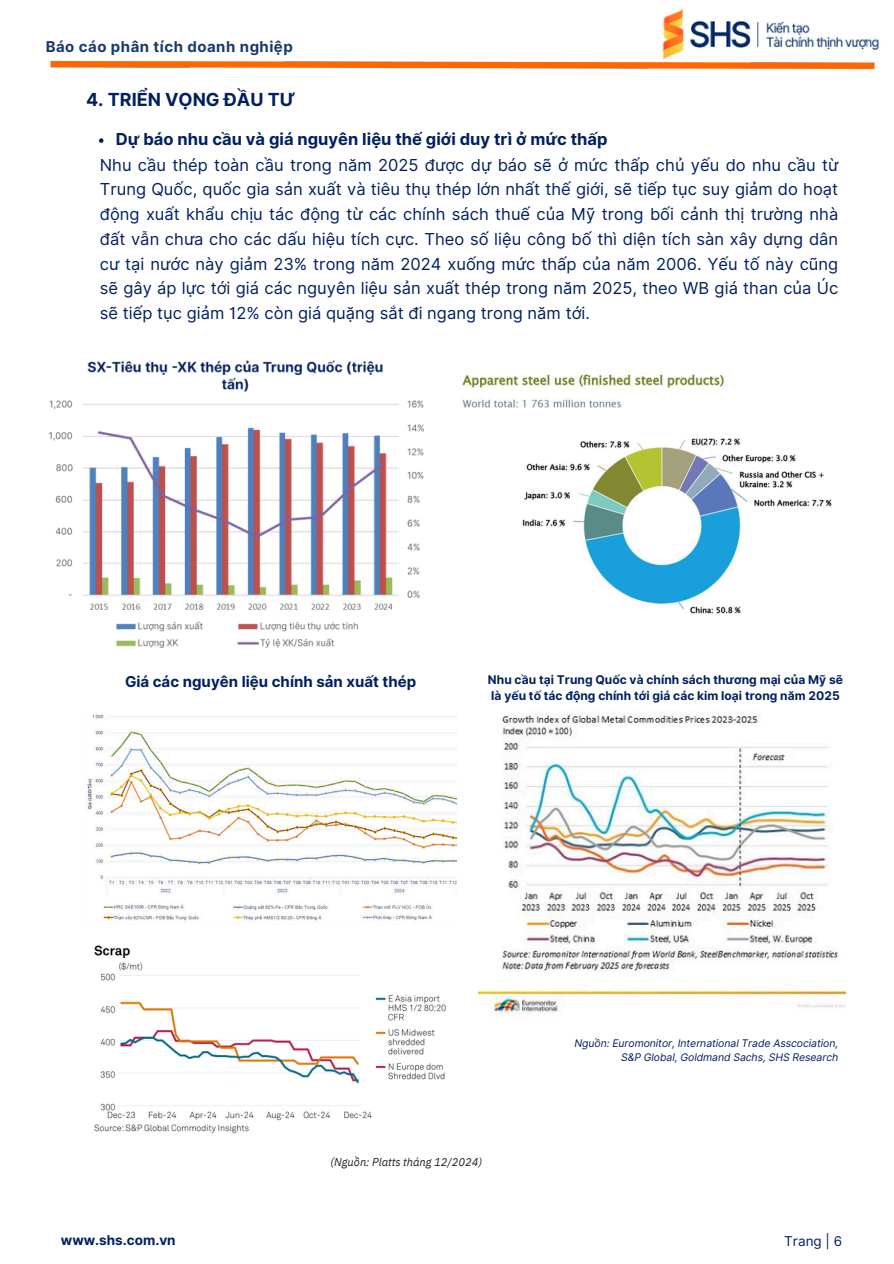
<style>
.page{position:relative;width:894px;height:1264px;background:#fff}
.page>*{position:absolute;margin:0;border:0;box-sizing:border-box;transform-origin:0 0}
.t1{font:700 18px "Inter";color:#002060}
.t2{font:16.5px/24.8px "Inter";color:#002060;text-align:justify}
.t3{font:700 16.5px "Inter";color:#002060}
.t4{font:700 15px "Inter";color:#002060}
.t5{font:700 15px "Inter";letter-spacing:.035em;color:#193a6f}
.t6{font:700 13.5px "Inter";color:#002060}
.t7{font:13.5px "Inter";color:#002060}
.t8{font:700 12px/16px "Inter";color:#002060}
.t9{font:italic 11.25px "IBM Plex Sans";color:#231f20}
.t10{font:italic 10.5px/14px "Inter";letter-spacing:-.005em;color:#002060;text-align:right}
</style>
<div class="page">
<img style="left:50px;top:62px;width:825px;height:7px">
<img style="left:662px;top:9px;width:218px;height:51px">
<img style="left:94px;top:945px;width:352px;height:189px">
<img style="left:462px;top:374px;width:370px;height:240px">
<img style="left:48px;top:360px;width:376px;height:288px">
<svg style="left:99px;top:138px;width:4px;height:5px"></svg>
<img style="left:478px;top:714px;width:367px;height:301px">
<img style="left:87px;top:714px;width:369px;height:207px">
<h3 class="t5" style="left:46px;top:38px;width:248px">Báo cáo phân tích doanh nghiệp</h3>
<p class="t1" style="left:86px;top:88px;width:211px">4. TRIỂN VỌNG ĐẦU TƯ</p>
<p class="t3" style="left:116px;top:129px;width:493px">Dự báo nhu cầu và giá nguyên liệu thế giới duy trì ở mức thấp</p>
<h1 class="t2" style="left:100px;top:152px;width:739px">Nhu cầu thép toàn cầu trong năm 2025 được dự báo sẽ ở mức thấp chủ yếu do nhu cầu từ Trung Quốc, quốc gia sản xuất và tiêu thụ thép lớn nhất thế giới, sẽ tiếp tục suy giảm do hoạt động xuất khẩu chịu tác động từ các chính sách thuế của Mỹ trong bối cảnh thị trường nhà đất vẫn chưa cho các dấu hiệu tích cực. Theo số liệu công bố thì diện tích sàn xây dựng dân cư tại nước này giảm 23% trong năm 2024 xuống mức thấp của năm 2006. Yếu tố này cũng sẽ gây áp lực tới giá các nguyên liệu sản xuất thép trong năm 2025, theo WB giá than của Úc sẽ tiếp tục giảm 12% còn giá quặng sắt đi ngang trong năm tới.</h1>
<p class="t4" style="left:125px;top:673px;width:293px">Giá các nguyên liệu chính sản xuất thép</p>
<h2 class="t8" style="left:488px;top:671px;width:356px">Nhu cầu tại Trung Quốc và chính sách thương mại của Mỹ sẽ là yếu tố tác động chính tới giá các kim loại trong năm 2025</h2>
<p class="t10" style="left:574px;top:1035px;width:265px">Nguồn: Euromonitor, International Trade Asscociation,<br>S&amp;P Global, Goldmand Sachs, SHS Research</p>
<p class="t9" style="left:330px;top:1154px;width:153px">(Nguồn: Platts tháng 12/2024)</p>
<p class="t6" style="left:61px;top:1232px;width:116px">www.shs.com.vn</p>
<p class="t7" style="left:784px;top:1232px;width:59px">Trang | 6</p>
</div>
